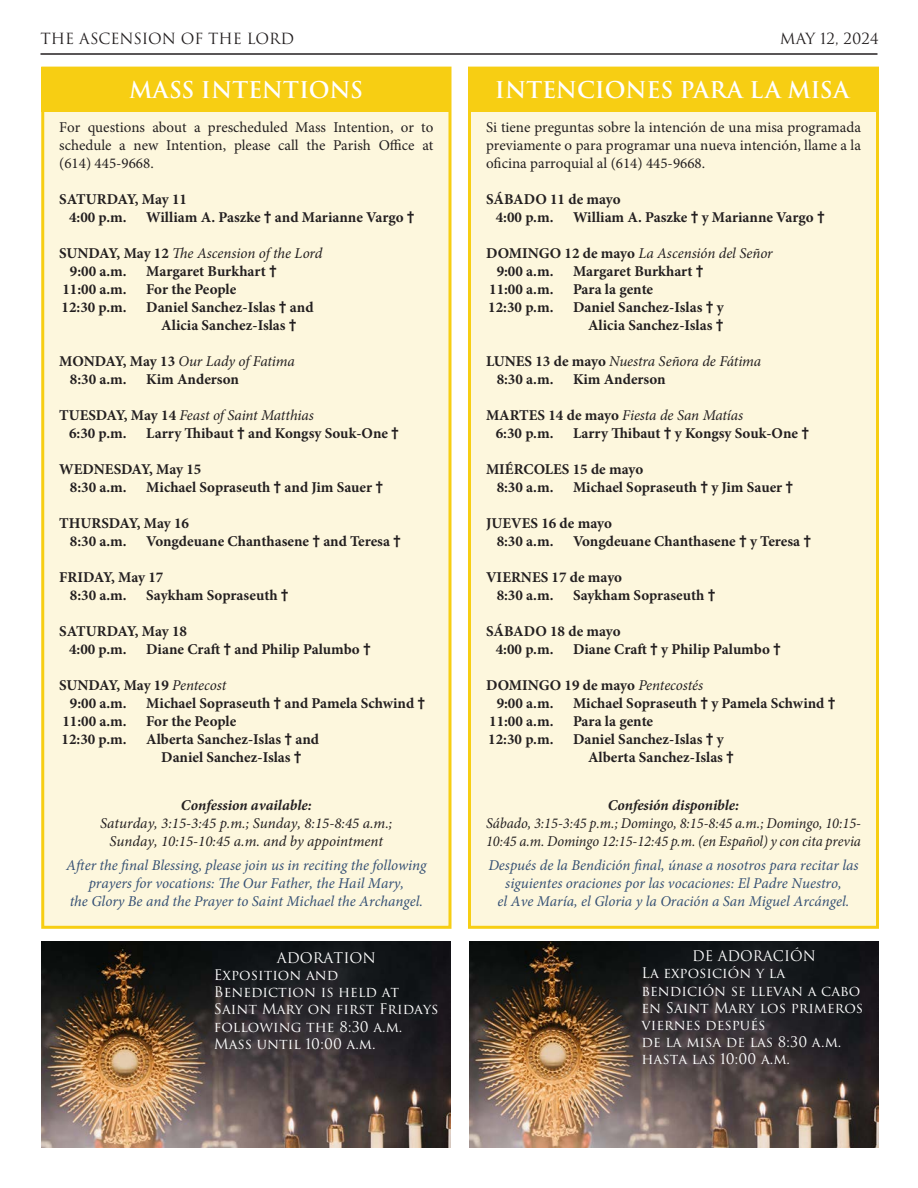
<style>
.page{position:relative;width:918px;height:1188px;background:#fff}
.page>*{position:absolute;margin:0;border:0;box-sizing:border-box;transform-origin:0 0}
.t1{font:600 22.5px "Trajan Pro 3";color:#fff}
.t2{font:700 15px "Minion Pro";color:#231f20}
.t3{font:italic 15px/18px "Minion Pro";color:#355074;text-align:center}
.t4{font:italic 15px "Minion Pro";color:#231f20}
.t5{font:15px/18px "Minion Pro";color:#231f20;text-align:justify}
.t6{font:italic 15px/18px "Minion Pro";color:#231f20;scale:.96 1}
.t7{font:italic 700 15px "Minion Pro";color:#231f20}
.t8{font:15px "Trajan Pro 3";color:#231f20}
.t9{font:14.25px/17.1px "Trajan Pro 3";color:#fff}
.s1{font-family:"Source Sans Pro"}
.s2{font-weight:700;font-style:normal}
.s3{font-weight:400;font-style:italic}
</style>
<div class="page">
<hr style="left:40px;top:53px;width:838px;height:2px;background:#231f20">
<div style="left:470px;top:68px;width:408px;height:859px;background:#fdf7dd"></div>
<div style="left:468px;top:67px;width:411px;height:862px;border:3px solid #f7ce13"></div>
<div style="left:468px;top:67px;width:408px;height:45px;background:#f7ce13"></div>
<div style="left:43px;top:68px;width:407px;height:859px;background:#fdf7dd"></div>
<div style="left:41px;top:67px;width:411px;height:862px;border:3px solid #f7ce13"></div>
<div style="left:41px;top:67px;width:410px;height:45px;background:#f7ce13"></div>
<img style="left:470px;top:941px;width:409px;height:207px">
<img style="left:41px;top:941px;width:410px;height:207px">
<p class="t8" style="left:40px;top:28px;width:255px">THE ASCENSION OF THE LORD</p>
<p class="t8" style="left:780px;top:28px;width:101px">MAY 12, 2024</p>
<p class="t1" style="left:129px;top:73px;width:235px">MASS INTENTIONS</p>
<p class="t5" style="left:59px;top:118px;width:376px">For questions about a prescheduled Mass Intention, or to schedule a new Intention, please call the Parish Office at (614) 445-9668.</p>
<p class="t2" style="left:59px;top:188px;width:129px">SATURDAY, May 11</p>
<p class="t2" style="left:69px;top:206px;width:59px">4:00 p.m.</p>
<p class="t2" style="left:146px;top:206px;width:270px">William A. Paszke <span class="s1">†</span> and Marianne Vargo <span class="s1">†</span></p>
<p class="t4" style="left:59px;top:242px;width:265px"><span class="s2">SUNDAY, May 12</span> The Ascension of the Lord</p>
<p class="t2" style="left:70px;top:260px;width:58px">9:00 a.m.</p>
<p class="t2" style="left:146px;top:260px;width:132px">Margaret Burkhart <span class="s1">†</span></p>
<p class="t2" style="left:62px;top:278px;width:66px">11:00 a.m.</p>
<p class="t2" style="left:146px;top:278px;width:92px">For the People</p>
<p class="t2" style="left:62px;top:296px;width:67px">12:30 p.m.</p>
<p class="t2" style="left:146px;top:296px;width:169px">Daniel Sanchez-Islas <span class="s1">†</span> and</p>
<p class="t2" style="left:161px;top:314px;width:137px">Alicia Sanchez-Islas <span class="s1">†</span></p>
<p class="t4" style="left:59px;top:350px;width:237px"><span class="s2">MONDAY, May 13</span> Our Lady of Fatima</p>
<p class="t2" style="left:70px;top:368px;width:58px">8:30 a.m.</p>
<p class="t2" style="left:146px;top:368px;width:94px">Kim Anderson</p>
<p class="t4" style="left:59px;top:404px;width:256px"><span class="s2">TUESDAY, May 14</span> Feast of Saint Matthias</p>
<p class="t2" style="left:69px;top:422px;width:59px">6:30 p.m.</p>
<p class="t2" style="left:146px;top:422px;width:254px">Larry Thibaut <span class="s1">†</span> and Kongsy Souk-One <span class="s1">†</span></p>
<p class="t2" style="left:59px;top:458px;width:144px">WEDNESDAY, May 15</p>
<p class="t2" style="left:70px;top:476px;width:58px">8:30 a.m.</p>
<p class="t2" style="left:146px;top:476px;width:238px">Michael Sopraseuth <span class="s1">†</span> and Jim Sauer <span class="s1">†</span></p>
<p class="t2" style="left:59px;top:512px;width:131px">THURSDAY, May 16</p>
<p class="t2" style="left:70px;top:530px;width:58px">8:30 a.m.</p>
<p class="t2" style="left:146px;top:530px;width:256px">Vongdeuane Chanthasene <span class="s1">†</span> and Teresa <span class="s1">†</span></p>
<p class="t2" style="left:59px;top:566px;width:106px">FRIDAY, May 17</p>
<p class="t2" style="left:70px;top:584px;width:58px">8:30 a.m.</p>
<p class="t2" style="left:146px;top:584px;width:144px">Saykham Sopraseuth <span class="s1">†</span></p>
<p class="t2" style="left:59px;top:620px;width:129px">SATURDAY, May 18</p>
<p class="t2" style="left:69px;top:638px;width:59px">4:00 p.m.</p>
<p class="t2" style="left:146px;top:638px;width:226px">Diane Craft <span class="s1">†</span> and Philip Palumbo <span class="s1">†</span></p>
<p class="t2" style="left:59px;top:674px;width:169px">SUNDAY, May 19 <span class="s3">Pentecost</span></p>
<p class="t2" style="left:70px;top:692px;width:58px">9:00 a.m.</p>
<p class="t2" style="left:146px;top:692px;width:281px">Michael Sopraseuth <span class="s1">†</span> and Pamela Schwind <span class="s1">†</span></p>
<p class="t2" style="left:62px;top:710px;width:66px">11:00 a.m.</p>
<p class="t2" style="left:146px;top:710px;width:92px">For the People</p>
<p class="t2" style="left:62px;top:728px;width:67px">12:30 p.m.</p>
<p class="t2" style="left:146px;top:728px;width:174px">Alberta Sanchez-Islas <span class="s1">†</span> and</p>
<p class="t2" style="left:161px;top:746px;width:142px">Daniel Sanchez-Islas <span class="s1">†</span></p>
<p class="t7" style="left:181px;top:794px;width:132px">Confession available:</p>
<p class="t4" style="left:100px;top:812px;width:294px">Saturday, 3:15-3:45 p.m.; Sunday, 8:15-8:45 a.m.;</p>
<p class="t4" style="left:110px;top:830px;width:275px">Sunday, 10:15-10:45 a.m. and by appointment</p>
<p class="t3" style="left:66px;top:856px;width:362px">After the final Blessing, please join us in reciting the following prayers for vocations: The Our Father, the Hail Mary,<br>the Glory Be and the Prayer to Saint Michael the Archangel.</p>
<p class="t9" style="left:277px;top:950px;width:101px">ADORATION</p>
<p class="t9" style="left:214px;top:967px;width:226px">Exposition and<br>Benediction is held at<br>Saint Mary on first Fridays following the 8:30 a.m.<br>Mass until 10:00 a.m.</p>
<p class="t1" style="left:495px;top:73px;width:356px">INTENCIONES PARA LA MISA</p>
<p class="t5" style="left:486px;top:118px;width:377px">Si tiene preguntas sobre la intención de una misa programada previamente o para programar una nueva intención, llame a la oficina parroquial al (614) 445-9668.</p>
<p class="t2" style="left:486px;top:188px;width:136px">SÁBADO 11 de mayo</p>
<p class="t2" style="left:496px;top:206px;width:59px">4:00 p.m.</p>
<p class="t2" style="left:573px;top:206px;width:253px">William A. Paszke <span class="s1">†</span> y Marianne Vargo <span class="s1">†</span></p>
<p class="t4" style="left:486px;top:242px;width:288px"><span class="s2">DOMINGO 12 de mayo</span> La Ascensión del Señor</p>
<p class="t2" style="left:497px;top:260px;width:58px">9:00 a.m.</p>
<p class="t2" style="left:573px;top:260px;width:132px">Margaret Burkhart <span class="s1">†</span></p>
<p class="t2" style="left:489px;top:278px;width:66px">11:00 a.m.</p>
<p class="t2" style="left:573px;top:278px;width:82px">Para la gente</p>
<p class="t2" style="left:488px;top:296px;width:67px">12:30 p.m.</p>
<p class="t2" style="left:573px;top:296px;width:152px">Daniel Sanchez-Islas <span class="s1">†</span> y</p>
<p class="t2" style="left:588px;top:314px;width:137px">Alicia Sanchez-Islas <span class="s1">†</span></p>
<p class="t4" style="left:486px;top:350px;width:277px"><span class="s2">LUNES 13 de mayo</span> Nuestra Señora de Fátima</p>
<p class="t2" style="left:497px;top:368px;width:58px">8:30 a.m.</p>
<p class="t2" style="left:573px;top:368px;width:94px">Kim Anderson</p>
<p class="t4" style="left:486px;top:404px;width:259px"><span class="s2">MARTES 14 de mayo</span> Fiesta de San Matías</p>
<p class="t2" style="left:496px;top:422px;width:59px">6:30 p.m.</p>
<p class="t2" style="left:573px;top:422px;width:238px">Larry Thibaut <span class="s1">†</span> y Kongsy Souk-One <span class="s1">†</span></p>
<p class="t2" style="left:486px;top:458px;width:159px">MIÉRCOLES 15 de mayo</p>
<p class="t2" style="left:497px;top:476px;width:58px">8:30 a.m.</p>
<p class="t2" style="left:573px;top:476px;width:222px">Michael Sopraseuth <span class="s1">†</span> y Jim Sauer <span class="s1">†</span></p>
<p class="t2" style="left:486px;top:512px;width:127px">JUEVES 16 de mayo</p>
<p class="t2" style="left:497px;top:530px;width:58px">8:30 a.m.</p>
<p class="t2" style="left:573px;top:530px;width:240px">Vongdeuane Chanthasene <span class="s1">†</span> y Teresa <span class="s1">†</span></p>
<p class="t2" style="left:486px;top:566px;width:138px">VIERNES 17 de mayo</p>
<p class="t2" style="left:497px;top:584px;width:58px">8:30 a.m.</p>
<p class="t2" style="left:573px;top:584px;width:144px">Saykham Sopraseuth <span class="s1">†</span></p>
<p class="t2" style="left:486px;top:620px;width:136px">SÁBADO 18 de mayo</p>
<p class="t2" style="left:496px;top:638px;width:59px">4:00 p.m.</p>
<p class="t2" style="left:573px;top:638px;width:209px">Diane Craft <span class="s1">†</span> y Philip Palumbo <span class="s1">†</span></p>
<p class="t2" style="left:486px;top:674px;width:219px">DOMINGO 19 de mayo <span class="s3">Pentecostés</span></p>
<p class="t2" style="left:497px;top:692px;width:58px">9:00 a.m.</p>
<p class="t2" style="left:573px;top:692px;width:264px">Michael Sopraseuth <span class="s1">†</span> y Pamela Schwind <span class="s1">†</span></p>
<p class="t2" style="left:489px;top:710px;width:66px">11:00 a.m.</p>
<p class="t2" style="left:573px;top:710px;width:82px">Para la gente</p>
<p class="t2" style="left:488px;top:728px;width:67px">12:30 p.m.</p>
<p class="t2" style="left:573px;top:728px;width:152px">Daniel Sanchez-Islas <span class="s1">†</span> y</p>
<p class="t2" style="left:588px;top:746px;width:148px">Alberta Sanchez-Islas <span class="s1">†</span></p>
<p class="t7" style="left:608px;top:794px;width:133px">Confesión disponible:</p>
<p class="t6" style="left:486px;top:814px;width:392px">Sábado, 3:15-3:45 p.m.; Domingo, 8:15-8:45 a.m.; Domingo, 10:15-<br>10:45 a.m. Domingo 12:15-12:45 p.m. (en Español) y con cita previa</p>
<p class="t3" style="left:488px;top:856px;width:372px">Después de la Bendición final, únase a nosotros para recitar las siguientes oraciones por las vocaciones: El Padre Nuestro,<br>el Ave María, el Gloria y la Oración a San Miguel Arcángel.</p>
<p class="t9" style="left:692px;top:948px;width:125px">DE ADORACIÓN</p>
<p class="t9" style="left:642px;top:965px;width:223px">La exposición y la bendición se llevan a cabo en Saint Mary los primeros viernes después<br>de la misa de las 8:30 a.m. hasta las 10:00 a.m.</p>
</div>
